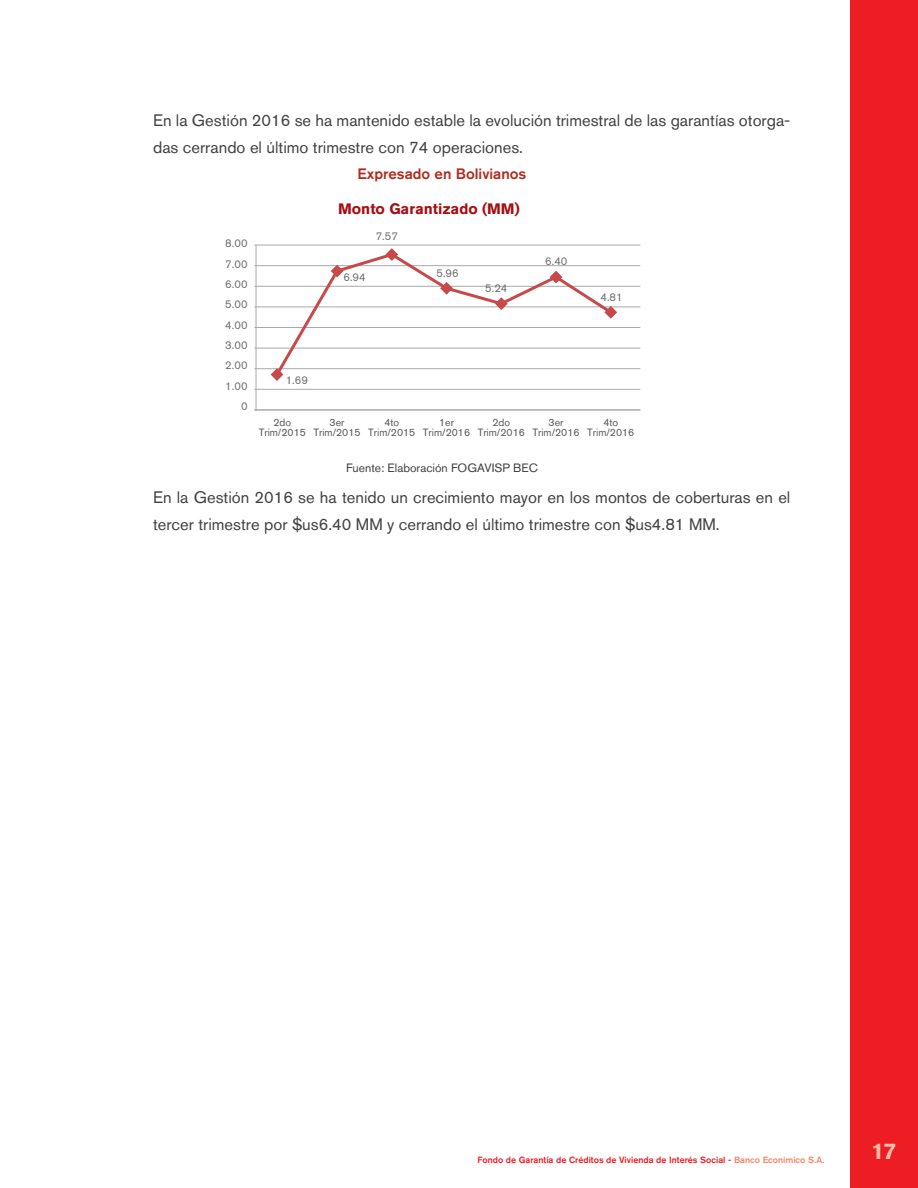
<style>
.page{position:relative;width:918px;height:1188px;background:#fff}
.page>*{position:absolute;margin:0;border:0;box-sizing:border-box;transform-origin:0 0}
.t1{font:700 22.5px "Akzidenz Grotesk BQ";color:#fbbea7}
.t2{font:16.5px/27px "Akzidenz Grotesk BQ";color:#414042}
.t3{font:500 15px "Akzidenz Grotesk BQ";color:#af2d1f}
.t4{font:700 15px "Akzidenz Grotesk BQ";color:#a70e13}
.t5{font:12px "Akzidenz Grotesk BQ";color:#414042}
.t6{font:11.25px/20.4px "Akzidenz Grotesk BQ";color:#6d6e71;text-align:right}
.t7{font:10.5px/10.5px "Akzidenz Grotesk BQ";color:#58595b;text-align:center}
.t8{font:500 9px "Akzidenz Grotesk BQ";color:#ed1d24}
.s1{color:#f58465}
</style>
<div class="page">
<div style="left:850px;top:0;width:68px;height:1188px;background:#ed1d24"></div>
<hr style="left:254px;top:409px;width:386px;height:2px;background:#a7a9ac">
<hr style="left:254px;top:389px;width:386px;height:1px;background:#a7a9ac">
<hr style="left:254px;top:368px;width:386px;height:1px;background:#a7a9ac">
<hr style="left:254px;top:348px;width:386px;height:1px;background:#a7a9ac">
<hr style="left:254px;top:327px;width:386px;height:1px;background:#a7a9ac">
<hr style="left:254px;top:307px;width:386px;height:1px;background:#a7a9ac">
<hr style="left:254px;top:286px;width:386px;height:1px;background:#a7a9ac">
<hr style="left:254px;top:265px;width:386px;height:1px;background:#a7a9ac">
<hr style="left:254px;top:245px;width:386px;height:1px;background:#a7a9ac">
<svg style="left:389px;top:248px;width:6px;height:3px"></svg>
<svg style="left:271px;top:368px;width:8px;height:13px"></svg>
<svg style="left:615px;top:306px;width:2px;height:9px"></svg>
<hr style="left:256px;top:245px;width:1px;height:166px;background:#a7a9ac">
<svg style="left:273px;top:251px;width:342px;height:128px"></svg>
<p class="t2" style="left:153px;top:107px;width:639px">En la Gestión 2016 se ha mantenido estable la evolución trimestral de las garantías otorga&shy;das cerrando el último trimestre con 74 operaciones.</p>
<p class="t3" style="left:358px;top:164px;width:170px">Expresado en Bolivianos</p>
<p class="t4" style="left:338px;top:200px;width:183px">Monto Garantizado (MM)</p>
<p class="t6" style="left:225px;top:233px;width:24px">8.00</p>
<p class="t6" style="left:376px;top:226px;width:24px">7.57</p>
<p class="t6" style="left:225px;top:253px;width:24px">7.00<br>6.00<br>5.00<br>4.00<br>3.00<br>2.00<br>1.00<br>0</p>
<p class="t6" style="left:343px;top:267px;width:24px">6.94</p>
<p class="t6" style="left:286px;top:370px;width:24px">1.69</p>
<p class="t6" style="left:436px;top:263px;width:24px">5.96</p>
<p class="t6" style="left:485px;top:278px;width:24px">5.24</p>
<p class="t6" style="left:545px;top:251px;width:24px">6.40</p>
<p class="t6" style="left:600px;top:287px;width:24px">4.81</p>
<p class="t7" style="left:259px;top:417px;width:49px">2do<br>Trim/2015</p>
<p class="t7" style="left:313px;top:417px;width:49px">3er<br>Trim/2015</p>
<p class="t7" style="left:368px;top:417px;width:49px">4to<br>Trim/2015</p>
<p class="t7" style="left:423px;top:417px;width:49px">1er<br>Trim/2016</p>
<p class="t7" style="left:478px;top:417px;width:49px">2do<br>Trim/2016</p>
<p class="t7" style="left:532px;top:417px;width:49px">3er<br>Trim/2016</p>
<p class="t7" style="left:587px;top:417px;width:49px">4to<br>Trim/2016</p>
<p class="t5" style="left:346px;top:460px;width:193px">Fuente: Elaboración FOGAVISP BEC</p>
<p class="t2" style="left:153px;top:483px;width:639px">En la Gestión 2016 se ha tenido un crecimiento mayor en los montos de coberturas en el tercer trimestre por $us6.40 MM y cerrando el último trimestre con $us4.81 MM.</p>
<p class="t8" style="left:477px;top:1155px;width:348px">Fondo de Garantía de Créditos de Vivienda de Interés Social - <span class="s1">Banco Econímico S.A.</span></p>
<h1 class="t1" style="left:871px;top:1138px;width:27px">17</h1>
</div>
